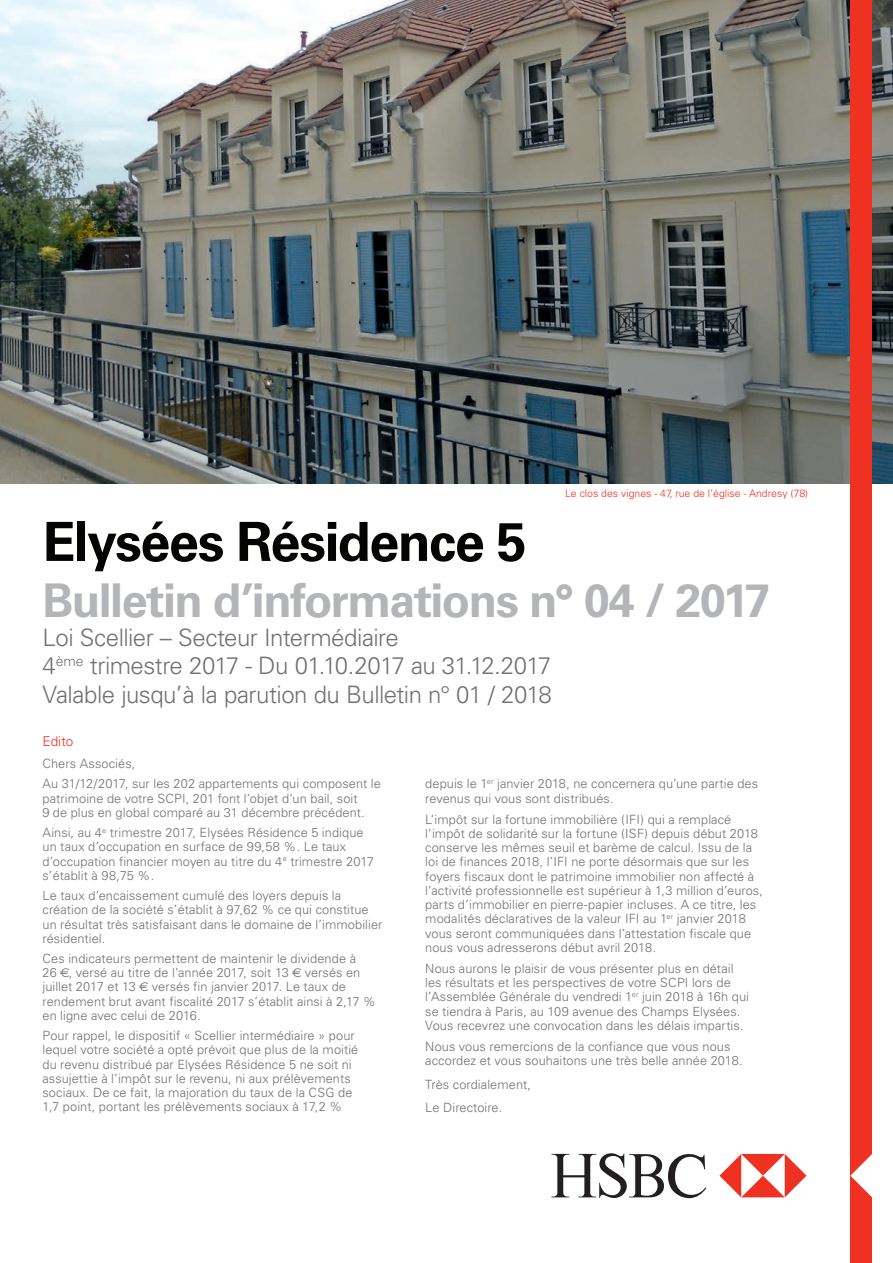
<style>
.page{position:relative;width:893px;height:1263px;background:#fff}
.page>*{position:absolute;margin:0;border:0;box-sizing:border-box;transform-origin:0 0}
.t1{font:700 54px "Univers";letter-spacing:-.03em;color:#040503}
.t2{font:700 46.5px "Univers";letter-spacing:-.035em;color:#b4b5b8}
.t3{font:300 24px/28.8px "Univers";letter-spacing:-.02em;color:#717074}
.t4{font:300 13.5px "Univers";color:#ef3122}
.t5{font:300 12.75px/14.2px "Univers";letter-spacing:.005em;color:#717074}
.t6{font:300 10.5px "Univers";color:#ef3122}
.s1{font-family:"Euro Sans";font-weight:400}
</style>
<div class="page">
<img style="left:0;top:0;width:893px;height:483px">
<svg style="left:551px;top:1153px;width:155px;height:45px"></svg>
<svg style="left:719px;top:1154px;width:87px;height:43px"></svg>
<div style="left:850px;top:0;width:21px;height:1263px;background:#ef3122"></div>
<svg style="left:850px;top:1152px;width:22px;height:47px"></svg>
<p class="t6" style="left:565px;top:487px;width:244px">Le clos des vignes - 47, rue de l’église - Andresy (78)</p>
<h1 class="t1" style="left:43px;top:510px;width:486px">Elysées Résidence 5</h1>
<h2 class="t2" style="left:43px;top:573px;width:729px">Bulletin d’informations n° 04 / 2017</h2>
<h3 class="t3" style="left:43px;top:623px;width:511px">Loi Scellier – Secteur Intermédiaire<br>4<sup>ème</sup> trimestre 2017 - Du 01.10.2017 au 31.12.2017<br>Valable jusqu’à la parution du Bulletin n° 01 / 2018</h3>
<p class="t4" style="left:43px;top:733px;width:32px">Edito</p>
<p class="t5" style="left:43px;top:753px;width:340px;line-height:20.2px">Chers Associés,<br>Au 31/12/2017, sur les 202 appartements qui composent le</p>
<p class="t5" style="left:43px;top:791px;width:324px">patrimoine de votre SCPI, 201 font l’objet d’un bail, soit<br>9 de plus en global comparé au 31 décembre précédent.</p>
<p class="t5" style="left:43px;top:825px;width:333px">Ainsi, au 4<sup>e</sup> trimestre 2017, Elysées Résidence 5 indique un taux d’occupation en surface de 99,58 %. Le taux d’occupation financier moyen au titre du 4<sup>e</sup> trimestre 2017 s’établit à 98,75 %.</p>
<p class="t5" style="left:43px;top:888px;width:341px">Le taux d’encaissement cumulé des loyers depuis la création de la société s’établit à 97,62 % ce qui constitue un résultat très satisfaisant dans le domaine de l’immobilier résidentiel.</p>
<p class="t5" style="left:43px;top:951px;width:335px">Ces indicateurs permettent de maintenir le dividende à<br>26 <span class="s1">€</span>, versé au titre de l’année 2017, soit 13 <span class="s1">€</span> versés en juillet 2017 et 13 <span class="s1">€</span> versés fin janvier 2017. Le taux de rendement brut avant fiscalité 2017 s’établit ainsi à 2,17 % en ligne avec celui de 2016.</p>
<p class="t5" style="left:43px;top:1028px;width:317px">Pour rappel, le dispositif « Scellier intermédiaire » pour lequel votre société a opté prévoit que plus de la moitié du revenu distribué par Elysées Résidence 5 ne soit ni assujettie à l’impôt sur le revenu, ni aux prélèvements sociaux. De ce fait, la majoration du taux de la CSG de 1,7 point, portant les prélèvements sociaux à 17,2 %</p>
<p class="t5" style="left:425px;top:777px;width:334px">depuis le 1<sup>er</sup> janvier 2018, ne concernera qu’une partie des revenus qui vous sont distribués.</p>
<p class="t5" style="left:425px;top:812px;width:339px">L’impôt sur la fortune immobilière (IFI) qui a remplacé l’impôt de solidarité sur la fortune (ISF) depuis début 2018 conserve les mêmes seuil et barème de calcul. Issu de la loi de finances 2018, l’IFI ne porte désormais que sur les foyers fiscaux dont le patrimoine immobilier non affecté à l’activité professionnelle est supérieur à 1,3 million d’euros, parts d’immobilier en pierre-papier incluses. A ce titre, les modalités déclaratives de la valeur IFI au 1<sup>er</sup> janvier 2018 vous seront communiquées dans l’attestation fiscale que nous vous adresserons début avril 2018.</p>
<p class="t5" style="left:425px;top:961px;width:325px">Nous aurons le plaisir de vous présenter plus en détail les résultats et les perspectives de votre SCPI lors de l’Assemblée Générale du vendredi 1<sup>er</sup> juin 2018 à 16h qui se tiendra à Paris, au 109 avenue des Champs Elysées.<br>Vous recevrez une convocation dans les délais impartis.</p>
<p class="t5" style="left:425px;top:1039px;width:319px">Nous vous remercions de la confiance que vous nous accordez et vous souhaitons une très belle année 2018.</p>
<p class="t5" style="left:425px;top:1073px;width:107px;line-height:22.8px">Très cordialement,<br>Le Directoire.</p>
</div>
